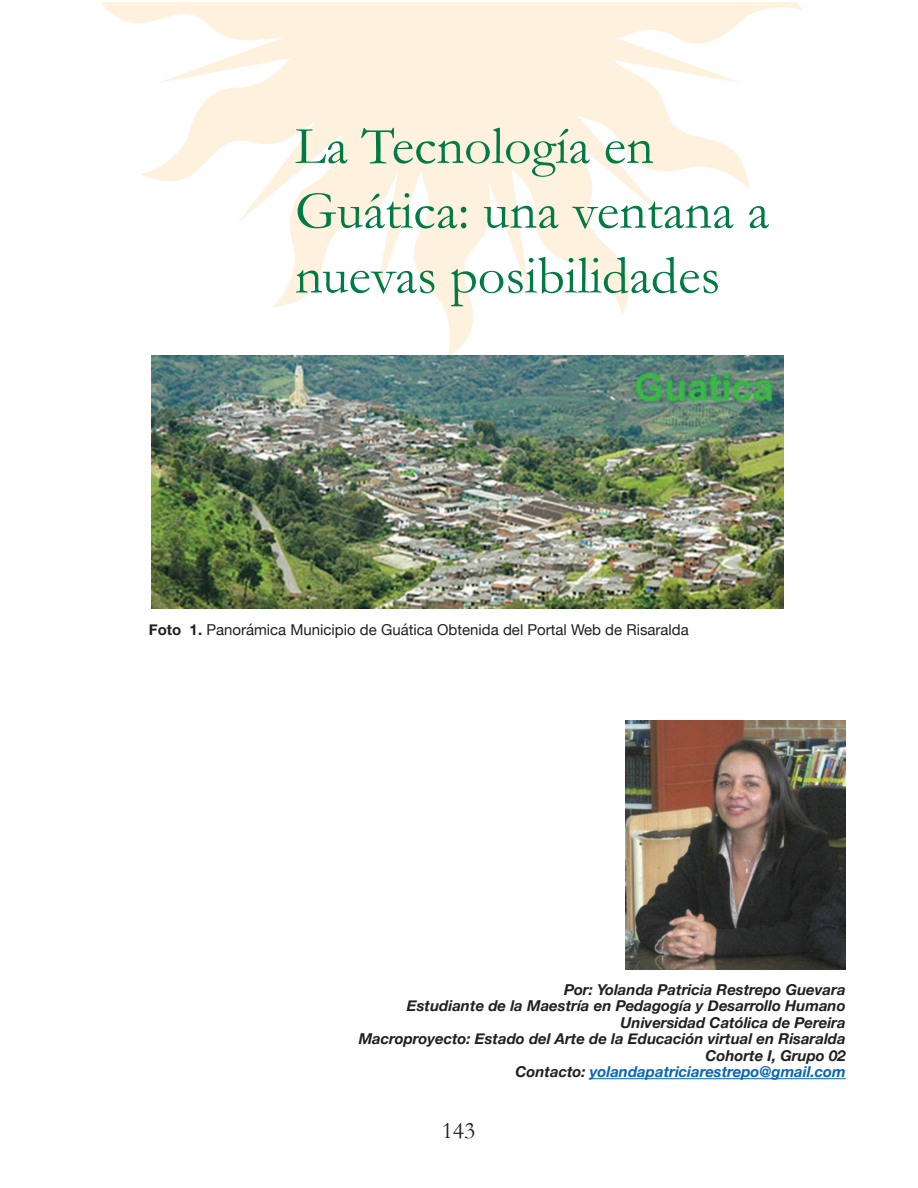
<style>
.page{position:relative;width:918px;height:1188px;background:#fff}
.page>*{position:absolute;margin:0;border:0;box-sizing:border-box;transform-origin:0 0}
.t1{font:54px/64.8px "Garamond";color:#007b43}
.t2{font:24px "Garamond";color:#231f20}
.t3{font:italic 700 15px/16.5px "Helvetica Neue";color:#231f20;text-align:right}
.t4{font:15px "Helvetica Neue";color:#231f20}
.s1{font-weight:700}
.s2{color:#0a65b2}
</style>
<div class="page">
<svg style="left:101px;top:2px;width:702px;height:358px"></svg>
<hr style="left:590px;top:1078px;width:256px;height:1px;background:#0a65b2">
<img style="left:625px;top:721px;width:221px;height:248px">
<img style="left:152px;top:355px;width:632px;height:253px">
<h1 class="t1" style="left:295px;top:113px;width:476px">La Tecnología en<br>Guática: una ventana a nuevas posibilidades</h1>
<p class="t4" style="left:149px;top:619px;width:542px"><span class="s1">Foto 1.</span> Panorámica Municipio de Guática Obtenida del Portal Web de Risaralda</p>
<p class="t3" style="left:359px;top:982px;width:489px">Por: Yolanda Patricia Restrepo Guevara<br>Estudiante de la Maestría en Pedagogía y Desarrollo Humano Universidad Católica de Pereira<br>Macroproyecto: Estado del Arte de la Educación virtual en Risaralda Cohorte I, Grupo 02<br>Contacto: <span class="s2">yolandapatriciarestrepo@gmail.com</span></p>
<h2 class="t2" style="left:442px;top:1116px;width:35px">143</h2>
</div>
